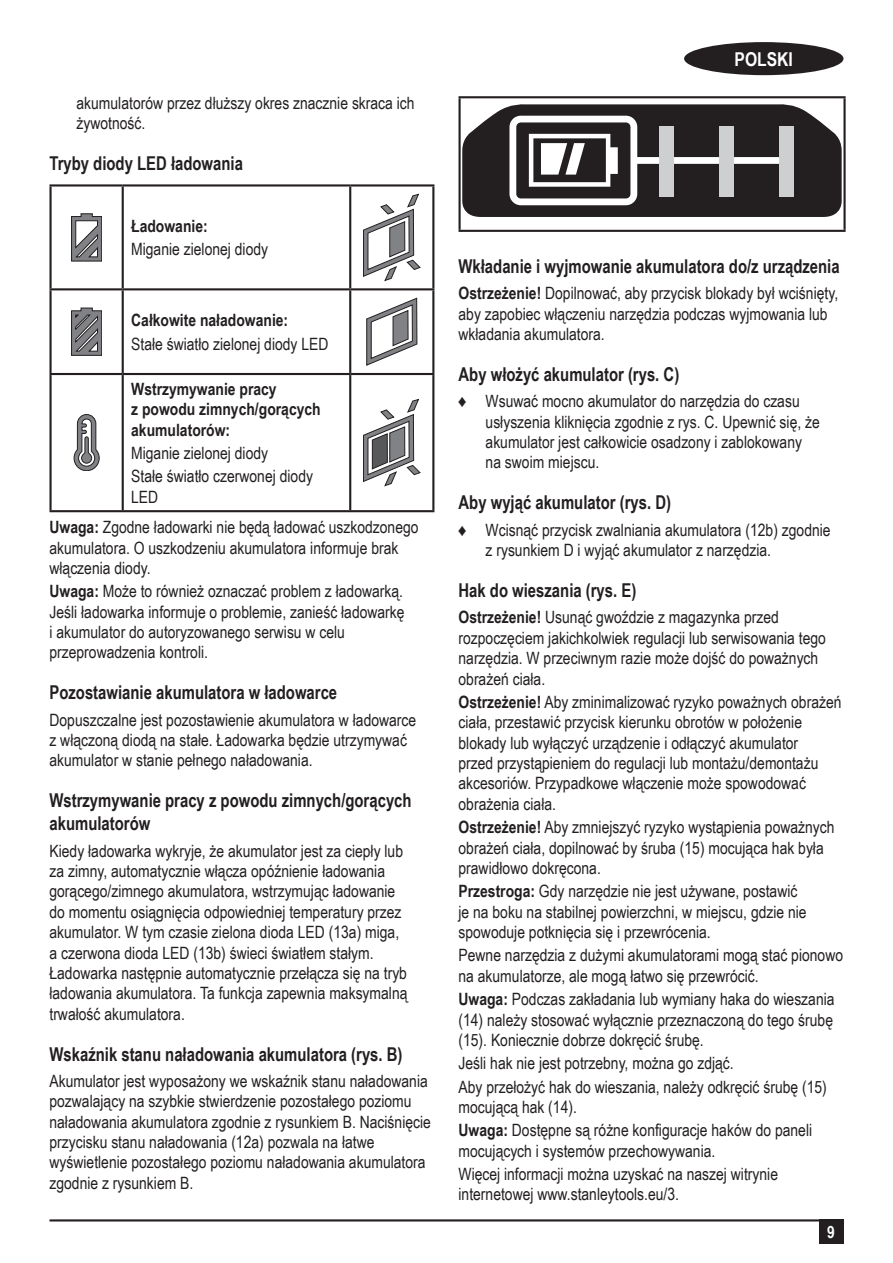
<style>
.page{position:relative;width:893px;height:1263px;background:#fff}
.page>*{position:absolute;margin:0;border:0;box-sizing:border-box;transform-origin:0 0}
.t1{font:700 19.05px/23px "Arial Narrow";color:#231f20;scale:.95 1}
.t2{font:700 19.05px "Arial Narrow";color:#fff}
.t3{font:16.95px/20.4px "Arial Narrow";color:#231f20}
.t4{font:700 16.95px/20.4px "Arial Narrow";color:#231f20}
.t5{font:700 16.95px "Arial Narrow";color:#fff}
.s1{font-weight:700}
</style>
<div class="page">
<div style="left:684px;top:42px;width:159px;height:33px;background:#231f20;border-radius:50%"></div>
<div style="left:819px;top:1219px;width:24px;height:25px;background:#231f20"></div>
<hr style="left:49px;top:1219px;width:794px;height:3px;background:#231f20">
<hr style="left:49px;top:184px;width:74px;height:3px;background:#231f20">
<hr style="left:49px;top:187px;width:3px;height:101px;background:#231f20">
<hr style="left:123px;top:184px;width:227px;height:3px;background:#231f20">
<hr style="left:122px;top:187px;width:2px;height:101px;background:#231f20">
<hr style="left:350px;top:184px;width:84px;height:3px;background:#231f20">
<hr style="left:349px;top:187px;width:2px;height:101px;background:#231f20">
<hr style="left:432px;top:187px;width:2px;height:101px;background:#231f20">
<hr style="left:49px;top:288px;width:74px;height:2px;background:#231f20">
<hr style="left:49px;top:290px;width:3px;height:83px;background:#231f20">
<hr style="left:123px;top:288px;width:227px;height:2px;background:#231f20">
<hr style="left:122px;top:290px;width:2px;height:83px;background:#231f20">
<hr style="left:350px;top:288px;width:84px;height:2px;background:#231f20">
<hr style="left:349px;top:290px;width:2px;height:83px;background:#231f20">
<hr style="left:432px;top:290px;width:2px;height:83px;background:#231f20">
<hr style="left:49px;top:373px;width:74px;height:2px;background:#231f20">
<hr style="left:49px;top:375px;width:3px;height:135px;background:#231f20">
<hr style="left:123px;top:373px;width:227px;height:2px;background:#231f20">
<hr style="left:122px;top:375px;width:2px;height:135px;background:#231f20">
<hr style="left:350px;top:373px;width:84px;height:2px;background:#231f20">
<hr style="left:349px;top:375px;width:2px;height:135px;background:#231f20">
<hr style="left:432px;top:375px;width:2px;height:135px;background:#231f20">
<hr style="left:49px;top:510px;width:385px;height:2px;background:#231f20">
<svg style="left:71px;top:214px;width:31px;height:47px"></svg>
<svg style="left:363px;top:194px;width:58px;height:87px"></svg>
<svg style="left:71px;top:308px;width:31px;height:48px"></svg>
<svg style="left:366px;top:298px;width:51px;height:68px"></svg>
<svg style="left:74px;top:414px;width:25px;height:57px"></svg>
<svg style="left:363px;top:399px;width:58px;height:88px"></svg>
<hr style="left:458px;top:96px;width:387px;height:2px;background:#231f20">
<hr style="left:458px;top:98px;width:3px;height:132px;background:#231f20">
<hr style="left:843px;top:98px;width:2px;height:132px;background:#231f20">
<hr style="left:458px;top:230px;width:387px;height:2px;background:#231f20">
<svg style="left:462px;top:104px;width:380px;height:113px"></svg>
<div style="left:659px;top:126px;width:15px;height:71px;background:#cecfd1"></div>
<div style="left:719px;top:126px;width:15px;height:71px;background:#cecfd1"></div>
<div style="left:779px;top:126px;width:15px;height:71px;background:#cecfd1"></div>
<p class="t3" style="left:77px;top:92px;width:340px">akumulatorów przez dłuższy okres znacznie skraca ich żywotność.</p>
<p class="t1" style="left:49px;top:152px;width:205px">Tryby diody LED ładowania</p>
<p class="t4" style="left:131px;top:216px;width:78px">Ładowanie:</p>
<p class="t3" style="left:131px;top:239px;width:138px">Miganie zielonej diody</p>
<p class="t4" style="left:131px;top:310px;width:159px">Całkowite naładowanie:</p>
<p class="t3" style="left:131px;top:333px;width:199px">Stałe światło zielonej diody LED</p>
<p class="t4" style="left:131px;top:379px;width:191px">Wstrzymywanie pracy<br>z powodu zimnych/gorących akumulatorów:</p>
<p class="t3" style="left:131px;top:441px;width:183px;line-height:23.4px">Miganie zielonej diody<br>Stałe światło czerwonej diody</p>
<p class="t3" style="left:49px;top:481px;width:371px;line-height:30.5px;text-indent:82px">LED<br><span class="s1">Uwaga:</span> Zgodne ładowarki nie będą ładować uszkodzonego</p>
<p class="t3" style="left:49px;top:537px;width:350px">akumulatora. O uszkodzeniu akumulatora informuje brak włączenia diody.</p>
<p class="t3" style="left:49px;top:581px;width:357px"><span class="s1">Uwaga:</span> Może to również oznaczać problem z ładowarką.<br>Jeśli ładowarka informuje o problemie, zanieść ładowarkę i akumulator do autoryzowanego serwisu w celu przeprowadzenia kontroli.</p>
<p class="t1" style="left:49px;top:681px;width:304px">Pozostawianie akumulatora w ładowarce</p>
<p class="t3" style="left:49px;top:709px;width:368px">Dopuszczalne jest pozostawienie akumulatora w ładowarce z włączoną diodą na stałe. Ładowarka będzie utrzymywać akumulator w stanie pełnego naładowania.</p>
<p class="t1" style="left:49px;top:789px;width:383px">Wstrzymywanie pracy z powodu zimnych/gorących akumulatorów</p>
<p class="t3" style="left:49px;top:840px;width:360px">Kiedy ładowarka wykryje, że akumulator jest za ciepły lub za zimny, automatycznie włącza opóźnienie ładowania gorącego/zimnego akumulatora, wstrzymując ładowanie do momentu osiągnięcia odpowiedniej temperatury przez akumulator. W tym czasie zielona dioda LED (13a) miga, a czerwona dioda LED (13b) świeci światłem stałym.<br>Ładowarka następnie automatycznie przełącza się na tryb ładowania akumulatora. Ta funkcja zapewnia maksymalną trwałość akumulatora.</p>
<p class="t1" style="left:49px;top:1042px;width:373px">Wskaźnik stanu naładowania akumulatora (rys. B)</p>
<p class="t3" style="left:49px;top:1071px;width:383px">Akumulator jest wyposażony we wskaźnik stanu naładowania pozwalający na szybkie stwierdzenie pozostałego poziomu naładowania akumulatora zgodnie z rysunkiem B. Naciśnięcie przycisku stanu naładowania (12a) pozwala na łatwe wyświetlenie pozostałego poziomu naładowania akumulatora zgodnie z rysunkiem B.</p>
<p class="t2" style="left:735px;top:48px;width:60px">POLSKI</p>
<p class="t1" style="left:458px;top:254px;width:403px">Wkładanie i wyjmowanie akumulatora do/z urządzenia</p>
<p class="t3" style="left:458px;top:283px;width:381px"><span class="s1">Ostrzeżenie!</span> Dopilnować, aby przycisk blokady był wciśnięty, aby zapobiec włączeniu narzędzia podczas wyjmowania lub wkładania akumulatora.</p>
<p class="t1" style="left:458px;top:363px;width:234px">Aby włożyć akumulator (rys. C)</p>
<p class="t3" style="left:486px;top:391px;width:336px;text-indent:-27px">♦ Wsuwać mocno akumulator do narzędzia do czasu usłyszenia kliknięcia zgodnie z rys. C. Upewnić się, że akumulator jest całkowicie osadzony i zablokowany na swoim miejscu.</p>
<p class="t1" style="left:458px;top:491px;width:225px">Aby wyjąć akumulator (rys. D)</p>
<p class="t3" style="left:486px;top:519px;width:347px;text-indent:-27px">♦ Wcisnąć przycisk zwalniania akumulatora (12b) zgodnie z rysunkiem D i wyjąć akumulator z narzędzia.</p>
<p class="t1" style="left:458px;top:579px;width:189px">Hak do wieszania (rys. E)</p>
<p class="t3" style="left:458px;top:607px;width:369px"><span class="s1">Ostrzeżenie!</span> Usunąć gwoździe z magazynka przed rozpoczęciem jakichkolwiek regulacji lub serwisowania tego narzędzia. W przeciwnym razie może dojść do poważnych obrażeń ciała.</p>
<p class="t3" style="left:458px;top:692px;width:384px"><span class="s1">Ostrzeżenie!</span> Aby zminimalizować ryzyko poważnych obrażeń ciała, przestawić przycisk kierunku obrotów w położenie blokady lub wyłączyć urządzenie i odłączyć akumulator<br>przed przystąpieniem do regulacji lub montażu/demontażu akcesoriów. Przypadkowe włączenie może spowodować obrażenia ciała.</p>
<p class="t3" style="left:458px;top:817px;width:378px"><span class="s1">Ostrzeżenie!</span> Aby zmniejszyć ryzyko wystąpienia poważnych obrażeń ciała, dopilnować by śruba (15) mocująca hak była prawidłowo dokręcona.</p>
<p class="t3" style="left:458px;top:881px;width:350px"><span class="s1">Przestroga:</span> Gdy narzędzie nie jest używane, postawić je na boku na stabilnej powierzchni, w miejscu, gdzie nie spowoduje potknięcia się i przewrócenia.</p>
<p class="t3" style="left:458px;top:945px;width:386px">Pewne narzędzia z dużymi akumulatorami mogą stać pionowo na akumulatorze, ale mogą łatwo się przewrócić.</p>
<p class="t3" style="left:458px;top:989px;width:377px;text-align:justify"><span class="s1">Uwaga:</span> Podczas zakładania lub wymiany haka do wieszania (14) należy stosować wyłącznie przeznaczoną do tego śrubę (15). Koniecznie dobrze dokręcić śrubę.</p>
<p class="t3" style="left:458px;top:1051px;width:370px;line-height:23.4px">Jeśli hak nie jest potrzebny, można go zdjąć.<br>Aby przełożyć hak do wieszania, należy odkręcić śrubę (15)</p>
<p class="t3" style="left:458px;top:1095px;width:355px;line-height:23.4px">mocującą hak (14).<br><span class="s1">Uwaga:</span> Dostępne są różne konfiguracje haków do paneli</p>
<p class="t3" style="left:458px;top:1139px;width:321px;line-height:23.4px">mocujących i systemów przechowywania.<br>Więcej informacji można uzyskać na naszej witrynie</p>
<p class="t3" style="left:458px;top:1184px;width:222px">internetowej www.stanleytools.eu/3.</p>
<p class="t5" style="left:827px;top:1222px;width:9px">9</p>
</div>
